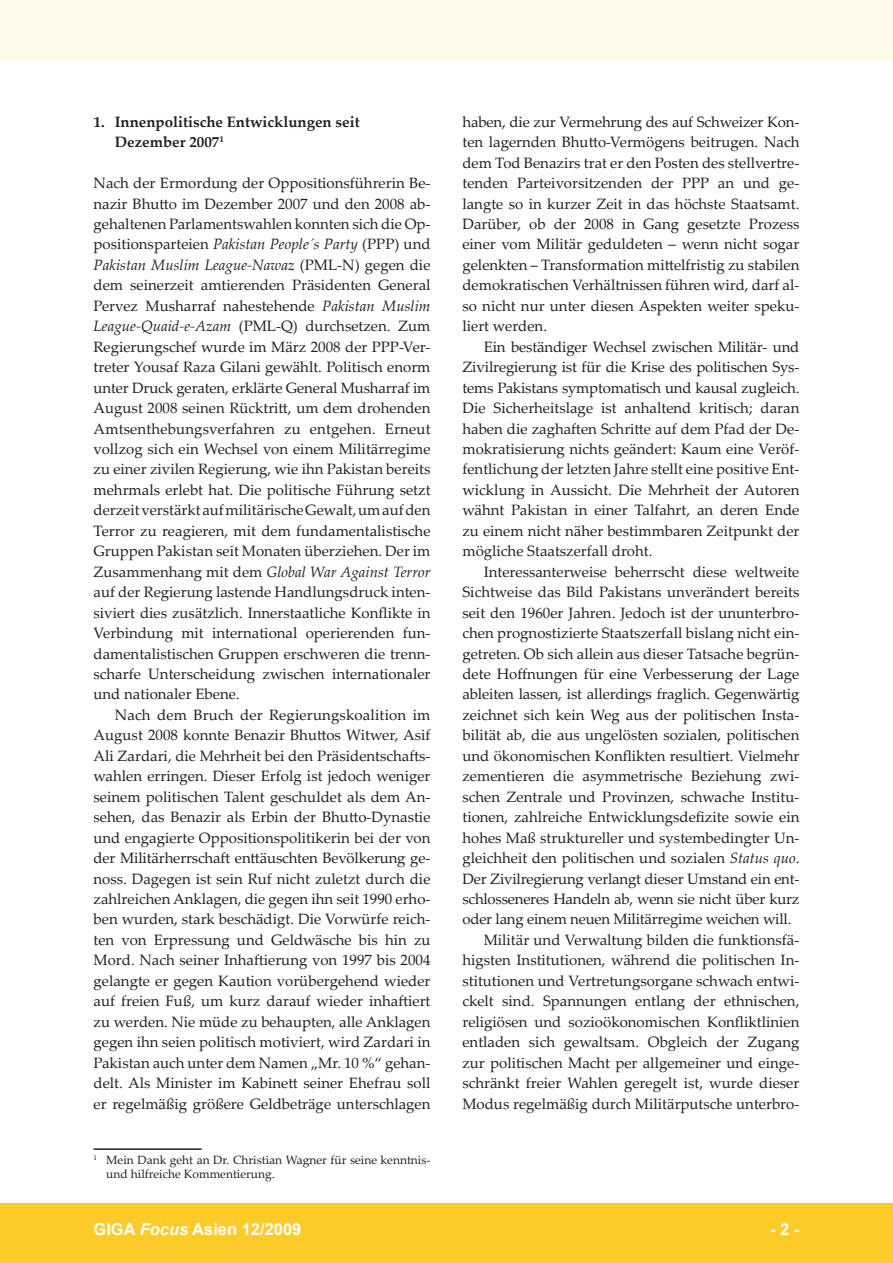
<style>
.page{position:relative;width:893px;height:1263px;background:#fff}
.page>*{position:absolute;margin:0;border:0;box-sizing:border-box;transform-origin:0 0}
.t1{font:700 16.5px "Arial";color:#fff}
.t2{font:15px/20.4px "Palatino Linotype";color:#231f20;text-align:justify}
.t3{font:700 15px/20.4px "Palatino Linotype";color:#231f20}
.t4{font:12px/14.4px "Palatino Linotype";color:#231f20}
.s1{font-style:italic}
</style>
<div class="page">
<div style="left:0;top:1203px;width:893px;height:60px;background:#fecb29"></div>
<div style="left:0;top:0;width:893px;height:60px;background:#fef9e9"></div>
<hr style="left:94px;top:1148px;width:108px;height:2px;background:#231f20">
<p class="t3" style="left:115px;top:111px;width:246px;text-indent:-21px">1. Innenpolitische Entwicklungen seit<br>Dezember 2007</p>
<p class="t2" style="left:94px;top:172px;width:338px">Nach der Ermordung der Oppositionsführerin Be&shy;na-zir Bhutto im De-zember 2007 und den 2008 ab&shy;gehaltenen Par-lamentswahlen konnten sich die Op&shy;po-sitionsparteien <span class="s1">Pakistan People´s Party</span> (PPP) und <span class="s1">Pakistan Muslim League-Nawaz</span> (PML-N) gegen die dem seinerzeit am-tierenden Prä-sidenten Ge-neral Pervez Musharraf nahestehende <span class="s1">Pakistan Muslim League-Quaid-e-Azam</span> (PML-Q) durchsetzen. Zum Re-gierungschef wurde im März 2008 der PPP-Ver&shy;treter Yousaf Raza Gilani gewählt. Politisch enorm unter Druck geraten, erklärte General Musharraf im Au-gust 2008 seinen Rücktritt, um dem drohenden Amtsenthebungsverfahren zu entgehen. Erneut voll-zog sich ein Wechsel von einem Militärregime zu einer zivilen Re-gierung, wie ihn Pakistan bereits mehr-mals erlebt hat. Die po-litische Führung setzt der-zeit ver-stärkt auf mi-litärische Ge-walt, um auf den Terror zu reagieren, mit dem fun-damentalistische Grup-pen Pakistan seit Mo-naten überziehen. Der im Zu-sammenhang mit dem <span class="s1">Global War Against Terror </span>auf der Regierung lastende Handlungsdruck inten&shy;siviert dies zusätzlich. Innerstaatliche Konflikte in Verbindung mit international operierenden fun&shy;damentalistischen Gruppen erschweren die trenn&shy;scharfe Unterscheidung zwischen internationaler und nationaler Ebene.</p>
<p class="t2" style="left:94px;top:704px;width:338px;text-indent:21px">Nach dem Bruch der Regierungskoalition im Au-gust 2008 konnte Benazir Bhuttos Wit-wer, Asif Ali Zardari, die Mehrheit bei den Prä-si-dent-schafts&shy;wahlen erringen. Dieser Erfolg ist jedoch weniger seinem politischen Talent geschuldet als dem An&shy;sehen, das Benazir als Erbin der Bhutto-Dynastie und en-gagierte Op-positionspolitikerin bei der von der Mi-litärherrschaft enttäuschten Bevölkerung ge&shy;noss. Dagegen ist sein Ruf nicht zuletzt durch die zahl-reichen Anklagen, die gegen ihn seit 1990 erho&shy;ben wurden, stark beschädigt. Die Vorwürfe reich&shy;ten von Erpressung und Geldwäsche bis hin zu Mord. Nach seiner In-haftierung von 1997 bis 2004 ge-langte er gegen Kau-tion vorübergehend wieder auf freien Fuß, um kurz darauf wieder in-haftiert zu werden. Nie müde zu behaupten, alle An-klagen gegen ihn seien politisch motiviert, wird Zardari in Pa-kistan auch unter dem Namen „Mr. 10 %“ gehan&shy;delt. Als Minister im Kabinett seiner Ehefrau soll er re-gelmäßig größere Geldbeträge unterschlagen</p>
<p class="t4" style="left:106px;top:1152px;width:326px">Mein Dank geht an Dr. Christian Wagner für seine kenntnis&shy;und hilfreiche Kommentierung.</p>
<p class="t2" style="left:462px;top:111px;width:338px">ha-ben, die zur Vermehrung des auf Schweizer Kon&shy;ten lagernden Bhutto-Vermögens beitrugen. Nach dem Tod Benazirs trat er den Posten des stellvertre&shy;tenden Parteivorsitzenden der PPP an und ge&shy;langte so in kurzer Zeit in das höchste Staatsamt.<br>Darüber, ob der 2008 in Gang gesetzte Prozess einer vom Militär geduldeten – wenn nicht sogar gelenkten – Transformation mittelfristig zu stabilen demokra-tischen Verhältnissen führen wird, darf al&shy;so nicht nur unter diesen Aspekten weiter speku&shy;liert werden.</p>
<p class="t2" style="left:462px;top:336px;width:338px;text-indent:21px">Ein beständiger Wechsel zwischen Militär- und Zi-vil-regierung ist für die Krise des politischen Sys&shy;tems Pakistans symptomatisch und kausal zu-gleich.<br>Die Si-cherheitslage ist anhaltend kritisch; da-ran ha-ben die zaghaften Schritte auf dem Pfad der De&shy;mo-kratisierung nichts geändert: Kaum eine Ver-öf&shy;fent-lichung der letzten Jahre stellt eine positive Ent&shy;wick-lung in Aussicht. Die Mehr-heit der Au-toren wähnt Pakistan in einer Tal-fahrt, an deren En-de zu einem nicht näher bestimmbaren Zeit-punkt der mög-liche Staatszerfall droht.</p>
<p class="t2" style="left:484px;top:561px;width:317px">Interessanterweise beherrscht diese weltweite</p>
<p class="t2" style="left:462px;top:581px;width:338px">Sichtweise das Bild Pakistans unverändert bereits</p>
<p class="t2" style="left:462px;top:602px;width:338px">seit den 1960er Jahren. Jedoch ist der ununterbro-</p>
<p class="t2" style="left:462px;top:622px;width:338px">chen prognostizierte Staatszerfall bislang nicht ein-</p>
<p class="t2" style="left:462px;top:643px;width:338px">getreten. Ob sich allein aus dieser Tatsache begrün-</p>
<p class="t2" style="left:462px;top:663px;width:338px">dete Hoffnungen für eine Verbesserung der Lage</p>
<p class="t2" style="left:462px;top:684px;width:338px">ableiten lassen, ist allerdings fraglich. Gegenwärtig</p>
<p class="t2" style="left:462px;top:704px;width:338px">zeichnet sich kein Weg aus der politischen Insta-</p>
<p class="t2" style="left:462px;top:724px;width:338px">bi-lität ab, die aus ungelösten sozialen, politischen</p>
<p class="t2" style="left:462px;top:745px;width:338px">und ö-ko-nomischen Konflikten resultiert. Vielmehr</p>
<p class="t2" style="left:462px;top:765px;width:338px">zemen-tie-ren die asymmetrische Beziehung zwi-</p>
<p class="t2" style="left:462px;top:786px;width:338px">schen Zen-trale und Provinzen, schwache In-sti-tu-</p>
<p class="t2" style="left:462px;top:806px;width:338px">tio-nen, zahl-reiche Entwicklungsdefizite sowie ein</p>
<p class="t2" style="left:462px;top:827px;width:338px">hohes Maß struktureller und systembedingter Un-</p>
<p class="t2" style="left:462px;top:847px;width:338px">gleich-heit den politischen und sozialen <span class="s1">Status quo</span>.</p>
<p class="t2" style="left:462px;top:868px;width:338px">Der Zi-vilregierung verlangt dieser Umstand ein ent-</p>
<p class="t2" style="left:462px;top:888px;width:339px">schlosseneres Handeln ab, wenn sie nicht über kurz</p>
<p class="t2" style="left:462px;top:908px;width:330px">oder lang einem neuen Militärregime weichen will.</p>
<p class="t2" style="left:484px;top:929px;width:317px">Militär und Verwaltung bilden die funktionsfä-</p>
<p class="t2" style="left:462px;top:949px;width:338px">higsten In-stitutionen, während die politischen In-</p>
<p class="t2" style="left:462px;top:970px;width:338px">sti-tu-tionen und Ver-tretungsorgane schwach entwi-</p>
<p class="t2" style="left:462px;top:990px;width:338px">ckelt sind. Span-nungen entlang der ethnischen,</p>
<p class="t2" style="left:462px;top:1011px;width:338px">re-li-giösen und so-zioökonomischen Kon-fliktlinien</p>
<p class="t2" style="left:462px;top:1031px;width:338px">ent-laden sich ge-waltsam. Ob- gleich der Zugang</p>
<p class="t2" style="left:462px;top:1052px;width:338px">zur po-litischen Macht per allgemeiner und einge-</p>
<p class="t2" style="left:462px;top:1072px;width:338px">schränkt freier Wahlen geregelt ist, wurde dieser</p>
<p class="t2" style="left:462px;top:1093px;width:338px">Mo-dus regelmäßig durch Militärputsche unterbro-</p>
<p class="t1" style="left:94px;top:1218px;width:209px">GIGA <span class="s1">Focus</span> Asien 12/2009</p>
<p class="t1" style="left:770px;top:1218px;width:31px">- -</p>
</div>
